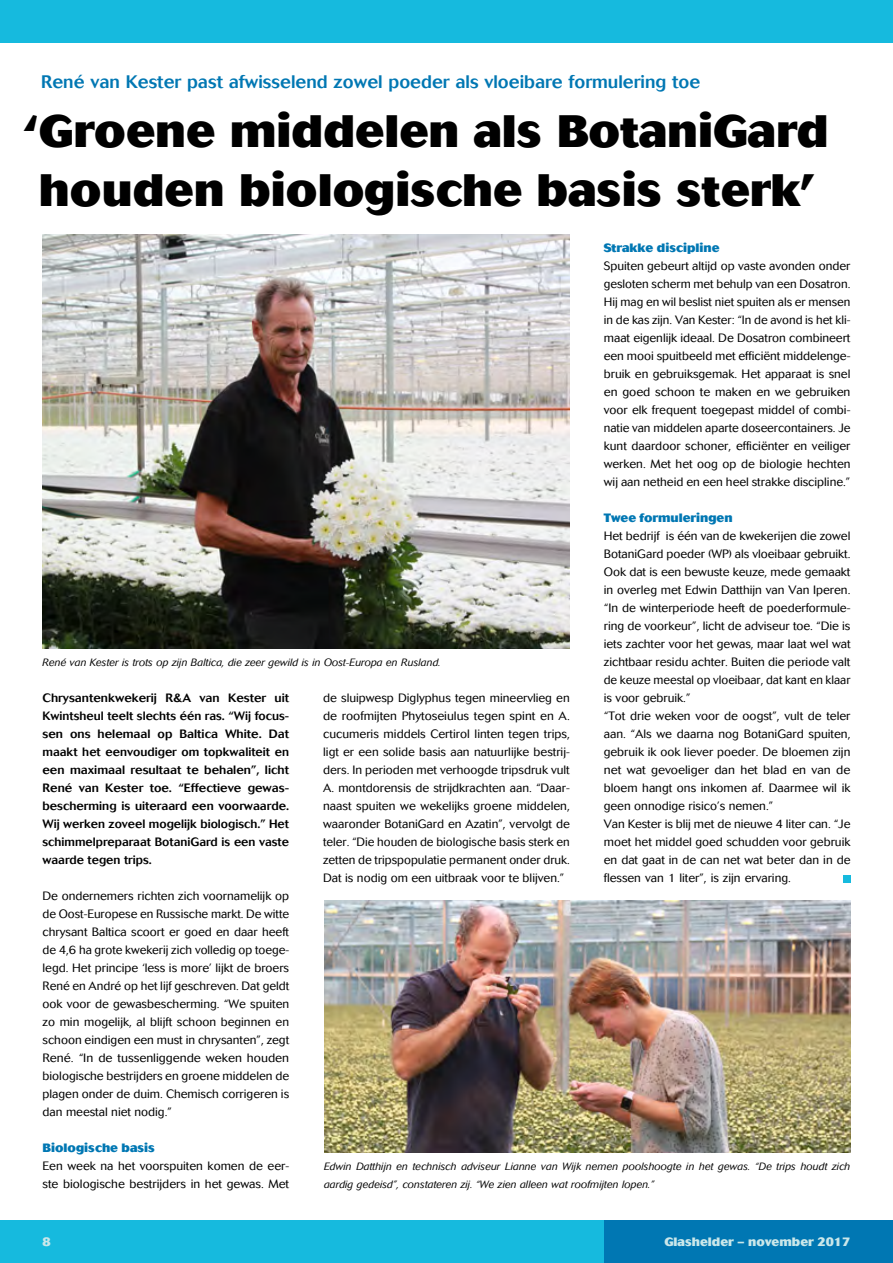
<style>
.page{position:relative;width:893px;height:1263px;background:#fff}
.page>*{position:absolute;margin:0;border:0;box-sizing:border-box;transform-origin:0 0}
.t1{font:800 45px/59.1px "Cosmos";color:#000;text-align:center}
.t2{font:500 18px "Cosmos";color:#0077b3}
.t3{font:300 12px/18px "Cosmos";color:#000;text-align:justify}
.t4{font:500 12px/18px "Cosmos";color:#000;text-align:justify}
.t5{font:800 12px "Cosmos";color:#0077b3}
.t6{font:800 12px "Cosmos";color:#cae7ea}
.t7{font:italic 300 10.5px/18px "Cosmos";color:#000}
</style>
<div class="page">
<div style="left:604px;top:1220px;width:289px;height:43px;background:#0077b3"></div>
<div style="left:0;top:1220px;width:604px;height:43px;background:#16bade"></div>
<div style="left:0;top:0;width:893px;height:43px;background:#16bade"></div>
<div style="left:843px;top:875px;width:7px;height:7px;background:#16bade"></div>
<img style="left:43px;top:234px;width:527px;height:414px">
<img style="left:324px;top:900px;width:526px;height:252px">
<h2 class="t2" style="left:41px;top:72px;width:661px">René van Kester past afwisselend zowel poeder als vloeibare formulering toe</h2>
<h1 class="t1" style="left:25px;top:103px;width:805px">‘Groene middelen als BotaniGard houden biologische basis sterk’</h1>
<p class="t5" style="left:604px;top:241px;width:117px">Strakke discipline</p>
<p class="t3" style="left:604px;top:257px;width:248px">Spuiten gebeurt altijd op vaste avonden onder gesloten scherm met behulp van een Dosatron.<br>Hij mag en wil beslist niet spuiten als er mensen in de kas zijn. Van Kester: “In de avond is het kli&shy;maat eigenlijk ideaal. De Dosatron combineert een mooi spuitbeeld met efficiënt middelenge&shy;bruik en gebruiksgemak. Het apparaat is snel en goed schoon te maken en we gebruiken voor elk frequent toegepast middel of combi&shy;natie van middelen aparte doseercontainers. Je kunt daardoor schoner, efficiënter en veiliger werken. Met het oog op de biologie hechten wij aan netheid en een heel strakke discipline.”</p>
<p class="t5" style="left:604px;top:511px;width:130px">Twee formuleringen</p>
<p class="t3" style="left:604px;top:527px;width:248px;text-align:left">Het bedrijf is één van de kwekerijen die zowel BotaniGard poeder (WP) als vloeibaar gebruikt.<br>Ook dat is een bewuste keuze, mede gemaakt in overleg met Edwin Datthijn van Van Iperen. “In de winterperiode heeft de poederformule&shy;ring de voorkeur”, licht de adviseur toe. “Die is iets zachter voor het gewas, maar laat wel wat zichtbaar residu achter. Buiten die periode valt de keuze meestal op vloeibaar, dat kant en klaar is voor gebruik.”<br>“Tot drie weken voor de oogst”, vult de teler aan. “Als we daarna nog BotaniGard spuiten, gebruik ik ook liever poeder. De bloemen zijn net wat gevoeliger dan het blad en van de bloem hangt ons inkomen af. Daarmee wil ik geen onnodige risico’s nemen.”<br>Van Kester is blij met de nieuwe 4 liter can. “Je moet het middel goed schudden voor gebruik en dat gaat in de can net wat beter dan in de flessen van 1 liter”, is zijn ervaring.</p>
<p class="t7" style="left:43px;top:654px;width:400px">René van Kester is trots op zijn Baltica, die zeer gewild is in Oost-Europa en Rusland.</p>
<p class="t4" style="left:43px;top:689px;width:248px">Chrysantenkwekerij R&amp;A van Kester uit Kwintsheul teelt slechts één ras. “Wij focus&shy;sen ons helemaal op Baltica White. Dat maakt het eenvoudiger om topkwaliteit en een maximaal resultaat te behalen”, licht René van Kester toe. “Effectieve gewas&shy;bescherming is uiteraard een voorwaarde.<br>Wij werken zoveel mogelijk biologisch.” Het schimmelpreparaat BotaniGard is een vaste waarde tegen trips.</p>
<p class="t3" style="left:43px;top:887px;width:248px">De ondernemers richten zich voornamelijk op de Oost-Europese en Russische markt. De witte chrysant Baltica scoort er goed en daar heeft de 4,6 ha grote kwekerij zich volledig op toege&shy;legd. Het principe ‘less is more’ lijkt de broers René en André op het lijf geschreven. Dat geldt ook voor de gewasbescherming. “We spuiten zo min mogelijk, al blijft schoon beginnen en schoon eindigen een must in chrysanten”, zegt René. “In de tussenliggende weken houden biologische bestrijders en groene middelen de plagen onder de duim. Chemisch corrigeren is dan meestal niet nodig.”</p>
<p class="t5" style="left:43px;top:1141px;width:114px">Biologische basis</p>
<p class="t3" style="left:43px;top:1157px;width:248px">Een week na het voorspuiten komen de eer&shy;ste biologische bestrijders in het gewas. Met</p>
<p class="t3" style="left:323px;top:689px;width:248px">de sluipwesp Diglyphus tegen mineervlieg en de roofmijten Phytoseiulus tegen spint en A. cucumeris middels Certirol linten tegen trips, ligt er een solide basis aan natuurlijke bestrij&shy;ders. In perioden met verhoogde tripsdruk vult A. montdorensis de strijdkrachten aan. “Daar&shy;naast spuiten we wekelijks groene middelen, waaronder BotaniGard en Azatin”, vervolgt de teler. “Die houden de biologische basis sterk en zetten de tripspopulatie permanent onder druk.<br>Dat is nodig om een uitbraak voor te blijven.”</p>
<p class="t7" style="left:324px;top:1158px;width:528px">Edwin Datthijn en technisch adviseur Lianne van Wijk nemen poolshoogte in het gewas. “De trips houdt zich aardig gedeisd”, constateren zij. “We zien alleen wat roofmijten lopen.”</p>
<p class="t6" style="left:43px;top:1235px;width:10px">8</p>
<p class="t6" style="left:664px;top:1235px;width:188px">Glashelder – november 2017</p>
</div>
